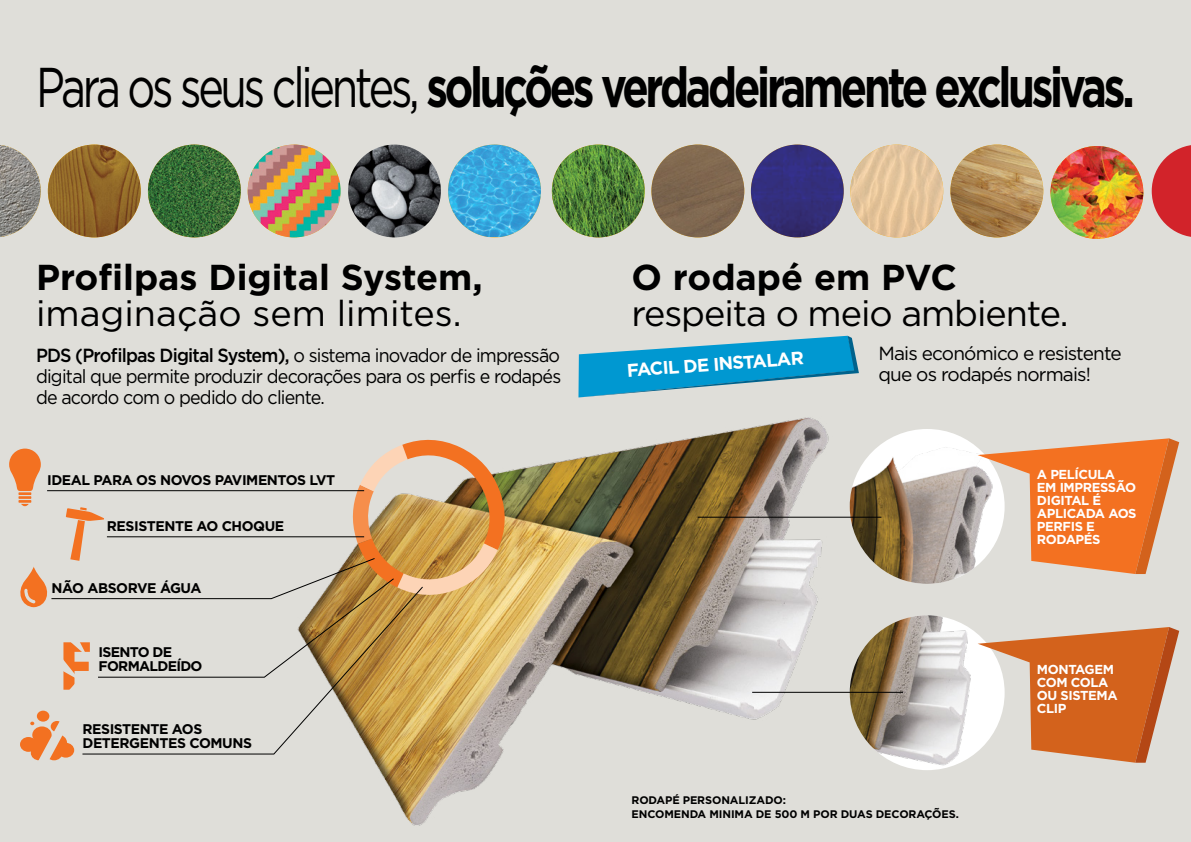
<style>
.page{position:relative;width:1191px;height:842px;background:#dfded9}
.page>*{position:absolute;margin:0;border:0;box-sizing:border-box;transform-origin:0 0}
.t1{font:700 56px "Gotham";letter-spacing:-.075em;color:#000;scale:.77 1}
.t2{font:700 36px "Gotham";color:#000}
.t3{font:36px "Gotham";letter-spacing:-.025em;color:#000}
.t4{font:36px "Gotham";color:#000}
.t5{font:19px/21px "Gotham";letter-spacing:-.045em;color:#000;text-align:justify;scale:.94 1}
.t6{font:19px/21px "Gotham";letter-spacing:-.045em;color:#000}
.t7{font:700 18.3px "Gotham";color:#fff}
.t8{font:700 14px/14px "Gotham";letter-spacing:-.03em;color:#000}
.t9{font:700 14px/14px "Gotham";letter-spacing:-.05em;color:#000}
.t10{font:700 13px/13px "Gotham";letter-spacing:-.03em;color:#fff}
.t11{font:700 11px/13.6px "Gotham";letter-spacing:-.01em;color:#000}
.s1{font-weight:400}
.s2{font-weight:500}
</style>
<div class="page">
<img style="left:370px;top:397px;width:480px;height:429px">
<img style="left:849px;top:615px;width:155px;height:155px;border-radius:77px">
<img style="left:849px;top:429px;width:155px;height:155px;border-radius:77px">
<hr style="left:752px;top:692px;width:151px;height:1px;background:#000">
<hr style="left:697px;top:517px;width:184px;height:1px;background:#000">
<svg style="left:82px;top:698px;width:341px;height:56px"></svg>
<svg style="left:959px;top:438px;width:220px;height:136px"></svg>
<svg style="left:959px;top:627px;width:220px;height:136px"></svg>
<svg style="left:578px;top:336px;width:281px;height:61px"></svg>
<div style="left:57px;top:743px;width:17px;height:15px;background:#f37121;border-radius:50%"></div>
<div style="left:37px;top:711px;width:12px;height:11px;background:#f37121;border-radius:50%"></div>
<div style="left:20px;top:737px;width:17px;height:15px;background:#f37121;border-radius:50%"></div>
<svg style="left:30px;top:719px;width:41px;height:42px"></svg>
<svg style="left:9px;top:437px;width:498px;height:261px"></svg>
<img style="left:651px;top:145px;width:93px;height:92px;border-radius:46px">
<img style="left:552px;top:145px;width:92px;height:92px;border-radius:46px">
<img style="left:751px;top:145px;width:92px;height:92px;border-radius:46px">
<img style="left:850px;top:145px;width:93px;height:92px;border-radius:46px">
<img style="left:950px;top:145px;width:93px;height:92px;border-radius:46px">
<img style="left:1050px;top:146px;width:93px;height:93px;border-radius:46px">
<svg style="left:1151px;top:145px;width:40px;height:92px"></svg>
<img style="left:0;top:145px;width:41px;height:92px">
<img style="left:48px;top:145px;width:93px;height:92px;border-radius:46px">
<img style="left:348px;top:145px;width:93px;height:92px;border-radius:46px">
<img style="left:148px;top:145px;width:93px;height:92px;border-radius:46px">
<img style="left:448px;top:145px;width:93px;height:92px">
<img style="left:248px;top:145px;width:92px;height:92px;border-radius:46px">
<h1 class="t1" style="left:36px;top:50px;width:1428px"><span class="s1">Para os seus clientes,</span> soluções verdadeiramente exclusivas.</h1>
<h2 class="t2" style="left:36px;top:254px;width:448px">Profilpas Digital System,</h2>
<h2 class="t4" style="left:36px;top:291px;width:427px">imaginação sem limites.</h2>
<p class="t5" style="left:36px;top:345px;width:560px"><span class="s2">PDS (Profilpas Digital System),</span> o sistema inovador de impressão digital que permite produzir decorações para os perfis e rodapés de acordo com o pedido do cliente.</p>
<p class="t8" style="left:47px;top:473px;width:290px">IDEAL PARA OS NOVOS PAVIM ENTOS LVT</p>
<p class="t8" style="left:107px;top:519px;width:179px">RESISTENTE AO CHOQUE</p>
<p class="t8" style="left:51px;top:581px;width:151px">NÃO ABSORVE ÁGUA</p>
<p class="t9" style="left:99px;top:645px;width:105px">ISENTO DE<br>FORMALDEÍDO</p>
<p class="t8" style="left:82px;top:722px;width:171px">RESISTENTE AOS<br>DETERGENTES COMU NS</p>
<h2 class="t2" style="left:631px;top:254px;width:327px">O rodapé em PVC</h2>
<h2 class="t3" style="left:631px;top:291px;width:438px">respeita o meio ambiente.</h2>
<p class="t7" style="left:626px;top:358px;width:179px;rotate:-4deg">FACIL DE INSTALAR</p>
<p class="t6" style="left:878px;top:342px;width:245px">Mais económico e resistente que os rodapés normais!</p>
<p class="t10" style="left:1037px;top:468px;width:101px">A PELÍCULA<br>EM IM PRESSÃO<br>DIGITAL É<br>APLICADA AOS<br>PERFIS E<br>RODAPÉS</p>
<p class="t10" style="left:1037px;top:663px;width:82px">MONTAGEM<br>COM COLA<br>OU SISTEMA<br>CLIP</p>
<p class="t11" style="left:631px;top:794px;width:156px">RODAPÉ PERSONALIZADO:<br>Enco</p>
<p class="t11" style="left:664px;top:807px;width:19px">menda</p>
<p class="t11" style="left:709px;top:807px;width:113px">mini ma de 500 m por</p>
<p class="t11" style="left:840px;top:807px;width:45px">duas decora</p>
<p class="t11" style="left:924px;top:807px;width:36px">ções.</p>
</div>
